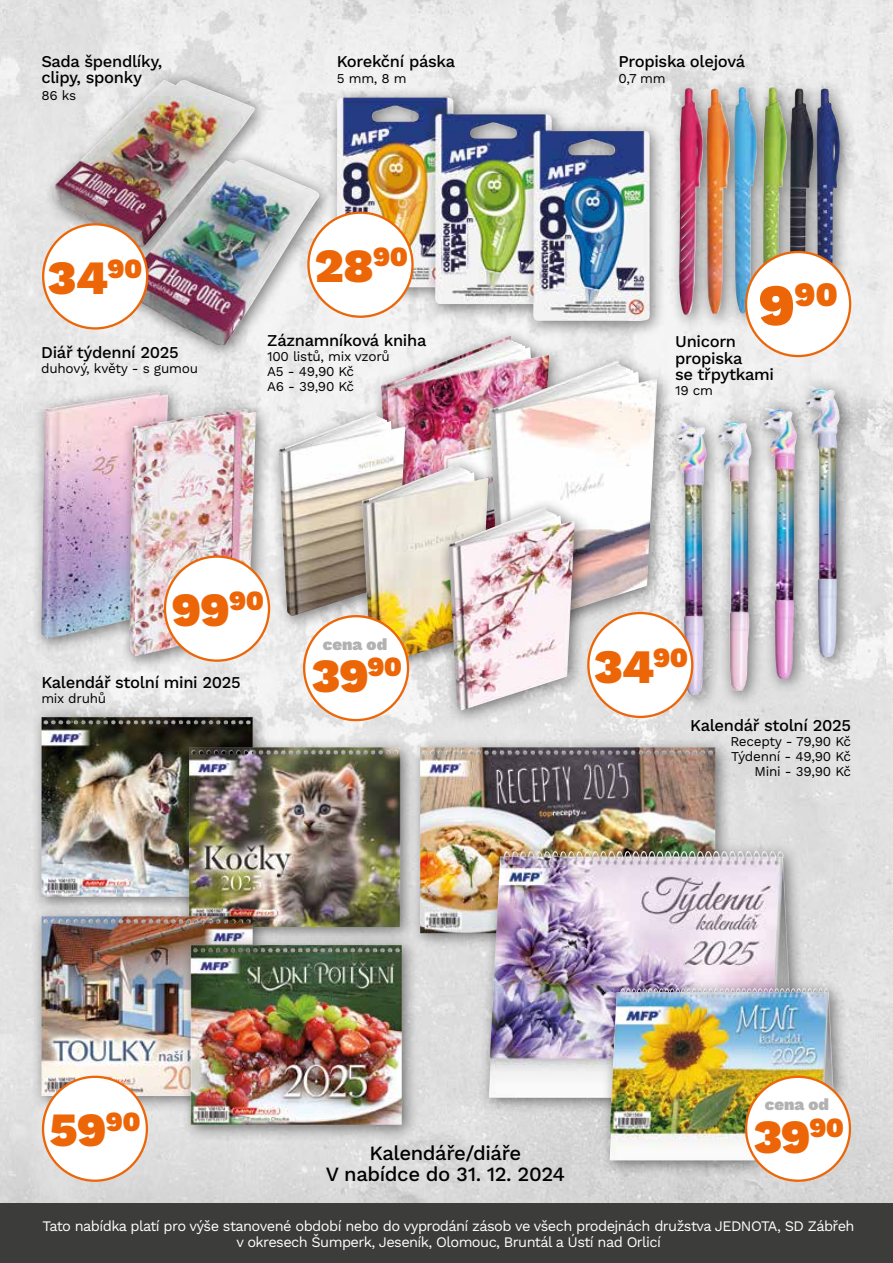
<style>
.page{position:relative;width:893px;height:1263px;background:#fff}
.page>*{position:absolute;margin:0;border:0;box-sizing:border-box;transform-origin:0 0}
.t1{font:900 48px "Work Sans";color:#ec6608}
.t2{font:900 47.7px "Work Sans";letter-spacing:-.01em;color:#ec6608}
.t3{font:900 34.2px "Work Sans";color:#ec6608}
.t4{font:500 20.25px/21px "Work Sans";letter-spacing:-.02em;color:#000;text-align:center}
.t5{font:900 16.8px "Work Sans";color:#b3b2b2}
.t6{font:500 16.5px/16.5px "Work Sans";letter-spacing:-.02em;color:#000}
.t7{font:14.55px/16.5px "Work Sans";letter-spacing:-.04em;color:#fff;text-align:center}
.t8{font:13.5px/15px "Work Sans";letter-spacing:-.02em;color:#000}
.s1{font-size:58.65px}
</style>
<div class="page">
<img style="left:0;top:0;width:893px;height:1203px">
<div style="left:31px;top:706px;width:238px;height:208px;background:#000;opacity:.5"></div>
<img style="left:41px;top:717px;width:212px;height:180px">
<div style="left:178px;top:737px;width:239px;height:207px;background:#000;opacity:.5"></div>
<img style="left:189px;top:747px;width:211px;height:180px">
<div style="left:31px;top:906px;width:238px;height:207px;background:#000;opacity:.5"></div>
<img style="left:41px;top:916px;width:212px;height:180px">
<div style="left:668px;top:77px;width:188px;height:254px;background:#000;opacity:.5"></div>
<img style="left:679px;top:88px;width:53px;height:230px">
<img style="left:790px;top:88px;width:50px;height:185px">
<img style="left:762px;top:87px;width:26px;height:179px">
<img style="left:733px;top:87px;width:26px;height:227px">
<div style="left:326px;top:87px;width:340px;height:251px;background:#000;opacity:.5"></div>
<img style="left:336px;top:97px;width:314px;height:224px">
<div style="left:44px;top:70px;width:226px;height:194px;background:#000;opacity:.5"></div>
<img style="left:54px;top:79px;width:201px;height:164px">
<div style="left:117px;top:150px;width:218px;height:211px;background:#000;opacity:.5"></div>
<img style="left:127px;top:160px;width:192px;height:185px">
<div style="left:0;top:1203px;width:893px;height:60px;background:#3c3c3b"></div>
<div style="left:409px;top:737px;width:323px;height:212px;background:#000;opacity:.5"></div>
<img style="left:420px;top:747px;width:295px;height:186px">
<div style="left:479px;top:840px;width:329px;height:274px;background:#000;opacity:.5"></div>
<img style="left:489px;top:850px;width:302px;height:248px">
<div style="left:43px;top:1077px;width:104px;height:104px;background:#fff;border-radius:50%"></div>
<div style="left:42px;top:1076px;width:106px;height:106px;border:2px solid #ec6608;border-radius:50%"></div>
<div style="left:30px;top:381px;width:155px;height:274px;background:#000;opacity:.5"></div>
<img style="left:41px;top:392px;width:127px;height:247px">
<div style="left:118px;top:399px;width:154px;height:273px;background:#000;opacity:.5"></div>
<img style="left:129px;top:409px;width:127px;height:248px">
<div style="left:600px;top:978px;width:250px;height:199px;background:#000;opacity:.5"></div>
<img style="left:610px;top:988px;width:223px;height:172px">
<div style="left:746px;top:1077px;width:104px;height:104px;background:#fff;border-radius:50%"></div>
<div style="left:745px;top:1076px;width:106px;height:106px;border:2px solid #ec6608;border-radius:50%"></div>
<div style="left:180px;top:934px;width:238px;height:207px;background:#000;opacity:.5"></div>
<img style="left:191px;top:945px;width:211px;height:180px">
<div style="left:43px;top:224px;width:104px;height:104px;background:#fff;border-radius:50%"></div>
<div style="left:42px;top:223px;width:106px;height:107px;border:2px solid #ec6608;border-radius:50%"></div>
<div style="left:308px;top:213px;width:104px;height:104px;background:#fff;border-radius:50%"></div>
<div style="left:307px;top:211px;width:107px;height:107px;border:2px solid #ec6608;border-radius:50%"></div>
<div style="left:746px;top:252px;width:104px;height:104px;background:#fff;border-radius:50%"></div>
<div style="left:745px;top:251px;width:106px;height:106px;border:2px solid #ec6608;border-radius:50%"></div>
<div style="left:665px;top:412px;width:58px;height:299px;background:#000;opacity:.5"></div>
<img style="left:675px;top:421px;width:32px;height:274px">
<div style="left:796px;top:376px;width:59px;height:298px;background:#000;opacity:.5"></div>
<img style="left:805px;top:385px;width:36px;height:273px">
<div style="left:754px;top:398px;width:59px;height:297px;background:#000;opacity:.5"></div>
<img style="left:763px;top:408px;width:34px;height:271px">
<div style="left:709px;top:409px;width:59px;height:298px;background:#000;opacity:.5"></div>
<img style="left:717px;top:418px;width:36px;height:273px">
<div style="left:165px;top:557px;width:104px;height:104px;background:#fff;border-radius:50%"></div>
<div style="left:164px;top:555px;width:106px;height:107px;border:2px solid #ec6608;border-radius:50%"></div>
<div style="left:371px;top:326px;width:195px;height:296px;background:#000;opacity:.5"></div>
<img style="left:381px;top:336px;width:168px;height:118px">
<div style="left:479px;top:351px;width:195px;height:296px;background:#000;opacity:.5"></div>
<img style="left:489px;top:360px;width:168px;height:271px">
<div style="left:588px;top:613px;width:104px;height:104px;background:#fff;border-radius:50%"></div>
<div style="left:269px;top:403px;width:153px;height:228px;background:#000;opacity:.5"></div>
<img style="left:278px;top:412px;width:127px;height:204px">
<div style="left:352px;top:454px;width:152px;height:229px;background:#000;opacity:.5"></div>
<img style="left:362px;top:464px;width:126px;height:203px">
<div style="left:439px;top:498px;width:151px;height:228px;background:#000;opacity:.5"></div>
<img style="left:448px;top:507px;width:127px;height:203px">
<div style="left:304px;top:616px;width:104px;height:104px;background:#fff;border-radius:50%"></div>
<div style="left:303px;top:615px;width:106px;height:106px;border:2px solid #ec6608;border-radius:50%"></div>
<p class="t6" style="left:41px;top:53px;width:122px">Sada špendlíky, clipy, sponky</p>
<p class="t8" style="left:41px;top:88px;width:36px">86 ks</p>
<p class="t6" style="left:337px;top:53px;width:120px">Korekční páska</p>
<p class="t8" style="left:337px;top:72px;width:72px">5 mm, 8 m</p>
<h2 class="t2" style="left:48px;top:250px;width:96px">34<sup>90</sup></h2>
<h2 class="t2" style="left:315px;top:239px;width:95px">28<sup>90</sup></h2>
<p class="t6" style="left:41px;top:345px;width:139px">Diář týdenní 2025</p>
<p class="t8" style="left:41px;top:361px;width:158px">duhový, květy - s gumou</p>
<p class="t6" style="left:267px;top:333px;width:161px">Záznamníková kniha</p>
<p class="t8" style="left:267px;top:349px;width:124px">100 listů, mix vzorů<br>A5 - 49,90 Kč<br>A6 - 39,90 Kč</p>
<h2 class="t2" style="left:172px;top:583px;width:94px">99<sup>90</sup></h2>
<p class="t6" style="left:41px;top:675px;width:201px">Kalendář stolní mini 2025</p>
<p class="t8" style="left:41px;top:691px;width:66px">mix druhů</p>
<p class="t5" style="left:323px;top:634px;width:66px">cena od</p>
<h2 class="t2" style="left:312px;top:648px;width:92px">39<sup>90</sup></h2>
<p class="t6" style="left:618px;top:53px;width:128px">Propiska olejová</p>
<p class="t8" style="left:618px;top:72px;width:49px">0,7 mm</p>
<h3 class="t3" style="left:759px;top:274px;width:81px"><span class="s1">9</span>90</h3>
<p class="t6" style="left:675px;top:334px;width:100px">Unicorn propiska<br>se třpytkami</p>
<p class="t8" style="left:675px;top:383px;width:39px">19 cm</p>
<h1 class="t1" style="left:594px;top:639px;width:95px">34<sup>90</sup></h1>
<p class="t6" style="left:690px;top:718px;width:162px">Kalendář stolní 2025</p>
<p class="t8" style="left:730px;top:734px;width:122px;text-align:right">Recepty - 79,90 Kč<br>Týdenní - 49,90 Kč<br>Mini - 39,90 Kč</p>
<p class="t5" style="left:765px;top:1095px;width:66px">cena od</p>
<h2 class="t2" style="left:50px;top:1103px;width:92px">59<sup>90</sup></h2>
<h2 class="t2" style="left:754px;top:1109px;width:92px">39<sup>90</sup></h2>
<h3 class="t4" style="left:326px;top:1143px;width:241px">Kalendáře/diáře<br>V nabídce do 31. 12. 2024</h3>
<p class="t7" style="left:43px;top:1218px;width:813px">Tato nabídka platí pro výše stanovené období nebo do vyprodání zásob ve všech prodejnách družstva JEDNOTA, SD Zábřeh v okresech Šumperk, Jeseník, Olomouc, Bruntál a Ústí nad Orlicí</p>
</div>
